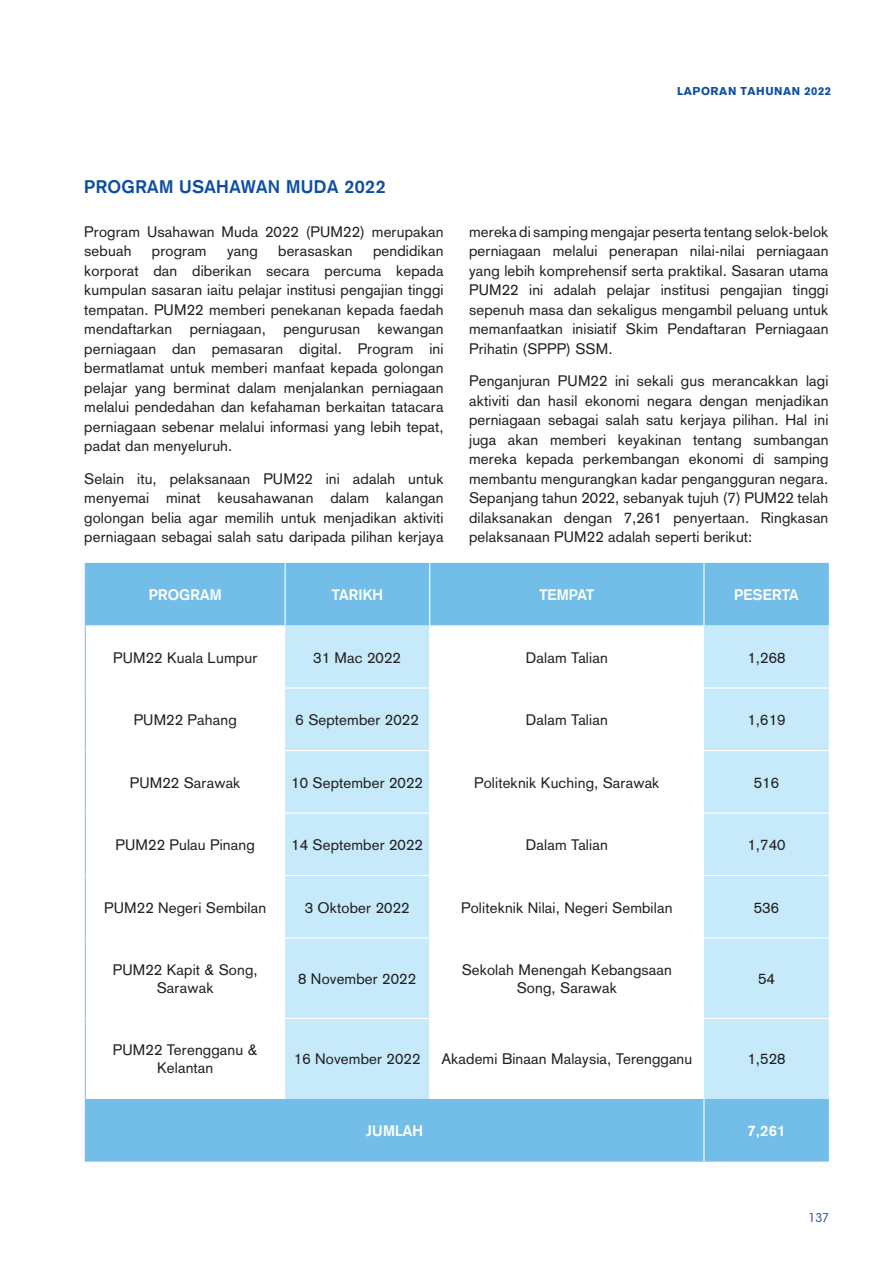
<style>
.page{position:relative;width:893px;height:1263px;background:#fff}
.page>*{position:absolute;margin:0;border:0;box-sizing:border-box;transform-origin:0 0}
.t1{font:700 18px "Akzidenz Grotesk";letter-spacing:.025em;color:#0d4da1}
.t2{font:15px/19.5px "Akzidenz Grotesk";letter-spacing:.01em;color:#231f20;text-align:justify}
.t3{font:700 15px "Akzidenz Grotesk";letter-spacing:.01em;color:#fff}
.t4{font:12px "ITC Avant Garde Std";color:#0d4da1}
.t5{font:900 11.25px "Akzidenz Grotesk";letter-spacing:.05em;color:#0d4da1}
</style>
<div class="page">
<div style="left:86px;top:563px;width:743px;height:599px;background:#73bde9"></div>
<svg style="left:86px;top:625px;width:199px;height:474px"></svg>
<svg style="left:285px;top:625px;width:544px;height:474px"></svg>
<hr style="left:85px;top:563px;width:1px;height:62px;background:#73bde9">
<hr style="left:85px;top:1099px;width:1px;height:63px;background:#73bde9">
<hr style="left:285px;top:563px;width:1px;height:62px;background:#fff">
<hr style="left:429px;top:563px;width:1px;height:62px;background:#fff">
<hr style="left:429px;top:625px;width:1px;height:62px;background:#fff">
<hr style="left:285px;top:687px;width:145px;height:2px;background:#fff">
<hr style="left:429px;top:689px;width:1px;height:61px;background:#fff">
<hr style="left:285px;top:750px;width:145px;height:1px;background:#fff">
<hr style="left:429px;top:751px;width:1px;height:61px;background:#fff">
<hr style="left:285px;top:812px;width:145px;height:1px;background:#fff">
<hr style="left:429px;top:813px;width:1px;height:62px;background:#fff">
<hr style="left:285px;top:875px;width:145px;height:1px;background:#fff">
<hr style="left:429px;top:876px;width:1px;height:61px;background:#fff">
<hr style="left:285px;top:937px;width:145px;height:1px;background:#fff">
<hr style="left:429px;top:938px;width:1px;height:80px;background:#fff">
<hr style="left:285px;top:1018px;width:145px;height:1px;background:#fff">
<hr style="left:429px;top:1019px;width:1px;height:80px;background:#fff">
<hr style="left:85px;top:625px;width:1px;height:63px;background:#73bde9">
<hr style="left:85px;top:688px;width:1px;height:62px;background:#73bde9">
<hr style="left:85px;top:750px;width:1px;height:63px;background:#73bde9">
<hr style="left:85px;top:813px;width:1px;height:62px;background:#73bde9">
<hr style="left:85px;top:875px;width:1px;height:63px;background:#73bde9">
<hr style="left:85px;top:938px;width:1px;height:80px;background:#73bde9">
<hr style="left:85px;top:1018px;width:1px;height:81px;background:#73bde9">
<hr style="left:85px;top:687px;width:200px;height:2px;background:#fff">
<hr style="left:85px;top:750px;width:200px;height:1px;background:#fff">
<hr style="left:85px;top:812px;width:200px;height:1px;background:#fff">
<hr style="left:85px;top:875px;width:200px;height:1px;background:#fff">
<hr style="left:85px;top:937px;width:200px;height:1px;background:#fff">
<hr style="left:85px;top:1018px;width:200px;height:1px;background:#fff">
<hr style="left:430px;top:687px;width:274px;height:2px;background:#fff">
<hr style="left:430px;top:750px;width:274px;height:1px;background:#fff">
<hr style="left:430px;top:812px;width:274px;height:1px;background:#fff">
<hr style="left:430px;top:875px;width:274px;height:1px;background:#fff">
<hr style="left:430px;top:937px;width:274px;height:1px;background:#fff">
<hr style="left:430px;top:1018px;width:274px;height:1px;background:#fff">
<hr style="left:703px;top:563px;width:1px;height:62px;background:#fff">
<hr style="left:704px;top:687px;width:125px;height:2px;background:#fff">
<hr style="left:704px;top:750px;width:125px;height:1px;background:#fff">
<hr style="left:704px;top:812px;width:125px;height:1px;background:#fff">
<hr style="left:704px;top:875px;width:125px;height:1px;background:#fff">
<hr style="left:704px;top:937px;width:125px;height:1px;background:#fff">
<hr style="left:704px;top:1018px;width:125px;height:1px;background:#fff">
<hr style="left:703px;top:1099px;width:1px;height:63px;background:#fff">
<p class="t5" style="left:677px;top:84px;width:156px">LAPORAN TAHUNAN 2022</p>
<p class="t1" style="left:84px;top:179px;width:303px">PROGRAM USAHAWAN MUDA 2022</p>
<p class="t2" style="left:84px;top:223px;width:361px">Program Usahawan Muda 2022 (PUM22) merupakan sebuah</p>
<p class="t2" style="left:84px;top:243px;width:361px;text-indent:289px">pendidikan korporat dan diberikan secara percuma kepada kumpulan sasaran iaitu pelajar institusi pengajian tinggi tempatan. PUM22 memberi penekanan kepada faedah mendaftarkan perniagaan, pengurusan kewangan perniagaan dan pemasaran digital. Program ini bermatlamat untuk memberi manfaat kepada golongan pelajar yang berminat dalam menjalankan perniagaan melalui pendedahan dan kefahaman berkaitan tatacara perniagaan sebenar melalui informasi yang lebih tepat, padat dan menyeluruh.</p>
<p class="t2" style="left:84px;top:470px;width:361px">Selain itu, pelaksanaan PUM22 ini adalah untuk menyemai minat keusahawanan dalam kalangan golongan belia agar memilih untuk menjadikan aktiviti perniagaan sebagai salah satu daripada pilihan kerjaya</p>
<p class="t2" style="left:152px;top:243px;width:56px">program</p>
<p class="t2" style="left:227px;top:243px;width:32px">yang</p>
<p class="t2" style="left:278px;top:243px;width:76px">berasaskan</p>
<p class="t2" style="left:469px;top:223px;width:361px">mereka di samping mengajar peserta tentang selok-belok perniagaan melalui penerapan nilai-nilai perniagaan yang lebih komprehensif serta praktikal. Sasaran utama PUM22 ini adalah pelajar institusi pengajian tinggi sepenuh masa dan sekaligus mengambil peluang untuk memanfaatkan inisiatif Skim Pendaftaran Perniagaan Prihatin (SPPP) SSM.</p>
<p class="t2" style="left:469px;top:373px;width:361px">Penganjuran PUM22 ini sekali gus merancakkan lagi aktiviti dan hasil ekonomi negara dengan menjadikan perniagaan sebagai salah satu kerjaya pilihan. Hal ini juga akan memberi keyakinan tentang sumbangan mereka kepada perkembangan ekonomi di samping membantu mengurangkan kadar pengangguran negara.<br>Sepanjang tahun 2022, sebanyak tujuh (7) PUM22 telah dilaksanakan dengan 7,261 penyertaan. Ringkasan pelaksanaan PUM22 adalah seperti berikut:</p>
<p class="t3" style="left:149px;top:589px;width:74px">PROGRAM</p>
<p class="t3" style="left:332px;top:589px;width:53px">TARIKH</p>
<p class="t3" style="left:539px;top:589px;width:56px">TEMPAT</p>
<p class="t3" style="left:734px;top:589px;width:66px">PESERTA</p>
<p class="t2" style="left:113px;top:649px;width:146px">PUM22 Kuala Lumpur</p>
<p class="t2" style="left:313px;top:649px;width:89px">31 Mac 2022</p>
<p class="t2" style="left:526px;top:649px;width:83px">Dalam Talian</p>
<p class="t2" style="left:747px;top:649px;width:40px">1,268</p>
<p class="t2" style="left:134px;top:711px;width:105px">PUM22 Pahang</p>
<p class="t2" style="left:296px;top:711px;width:125px">6 September 2022</p>
<p class="t2" style="left:526px;top:711px;width:83px">Dalam Talian</p>
<p class="t2" style="left:747px;top:711px;width:40px">1,619</p>
<p class="t2" style="left:130px;top:774px;width:112px">PUM22 Sarawak</p>
<p class="t2" style="left:291px;top:774px;width:133px">10 September 2022</p>
<p class="t2" style="left:474px;top:774px;width:187px">Politeknik Kuching, Sarawak</p>
<p class="t2" style="left:754px;top:774px;width:27px">516</p>
<p class="t2" style="left:116px;top:836px;width:141px">PUM22 Pulau Pinang</p>
<p class="t2" style="left:291px;top:836px;width:133px">14 September 2022</p>
<p class="t2" style="left:526px;top:836px;width:83px">Dalam Talian</p>
<p class="t2" style="left:747px;top:836px;width:40px">1,740</p>
<p class="t2" style="left:104px;top:899px;width:163px">PUM22 Negeri Sembilan</p>
<p class="t2" style="left:305px;top:899px;width:106px">3 Oktober 2022</p>
<p class="t2" style="left:461px;top:899px;width:213px">Politeknik Nilai, Negeri Sembilan</p>
<p class="t2" style="left:754px;top:899px;width:27px">536</p>
<p class="t2" style="left:113px;top:962px;width:146px;line-height:18px;text-align:center">PUM22 Kapit &amp; Song,<br>Sarawak</p>
<p class="t2" style="left:298px;top:970px;width:119px">8 November 2022</p>
<p class="t2" style="left:462px;top:962px;width:212px;line-height:18px;text-align:center">Sekolah Menengah Kebangsaan<br>Song, Sarawak</p>
<p class="t2" style="left:758px;top:970px;width:18px">54</p>
<p class="t2" style="left:113px;top:1043px;width:146px;line-height:18px;text-align:center">PUM22 Terengganu &amp;<br>Kelantan</p>
<p class="t2" style="left:294px;top:1051px;width:128px">16 November 2022</p>
<p class="t2" style="left:441px;top:1051px;width:253px">Akademi Binaan Malaysia, Terengganu</p>
<p class="t2" style="left:747px;top:1051px;width:40px">1,528</p>
<p class="t3" style="left:366px;top:1125px;width:58px">JUMLAH</p>
<p class="t3" style="left:747px;top:1125px;width:40px">7,261</p>
<p class="t4" style="left:808px;top:1211px;width:22px">137</p>
</div>
